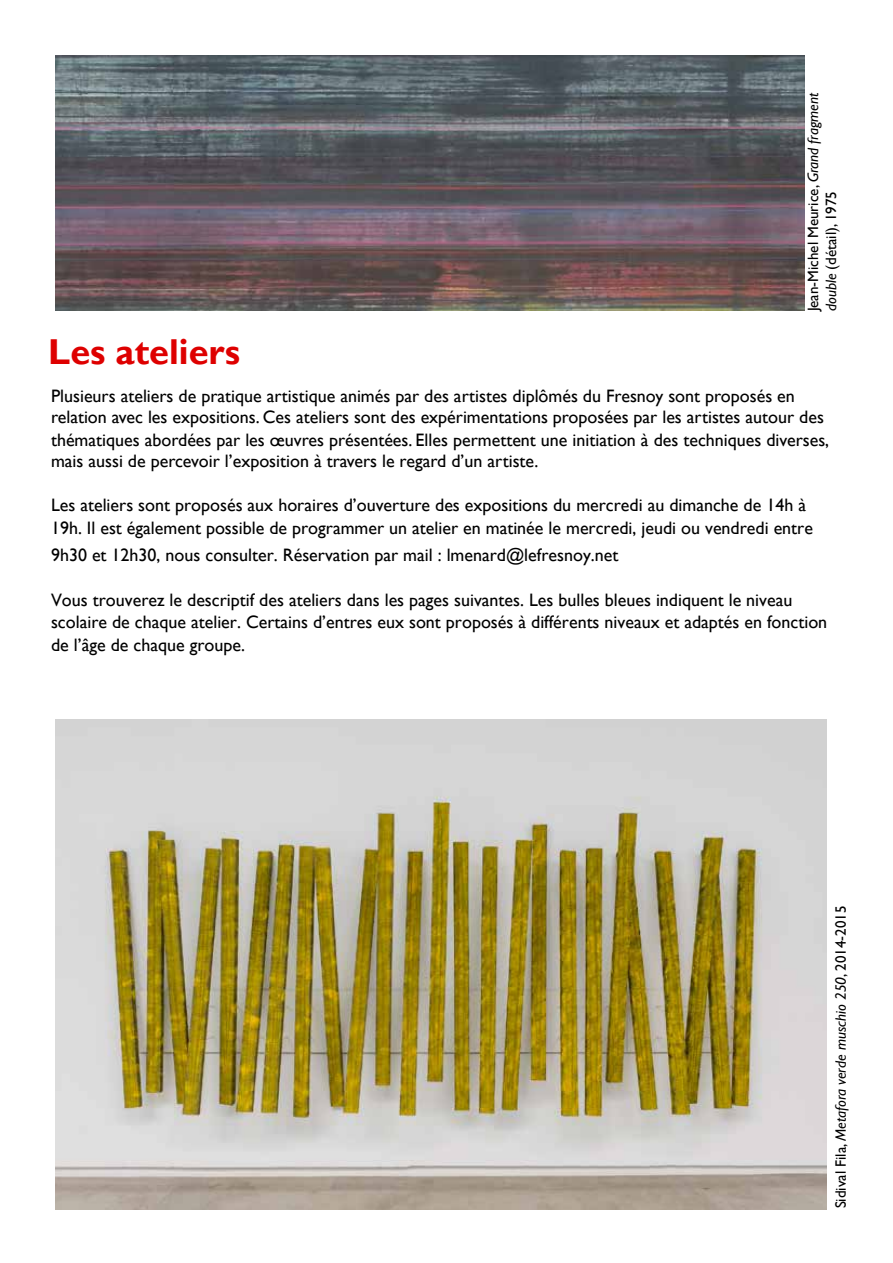
<style>
.page{position:relative;width:893px;height:1263px;background:#fff}
.page>*{position:absolute;margin:0;border:0;box-sizing:border-box;transform-origin:0 0}
.t1{font:700 36px "Gill Sans";color:#de0000}
.t2{font:18px/21.9px "Gill Sans";color:#000}
.t3{font:15px/18px "Gill Sans";color:#000}
.t4{font:italic 15px "Gill Sans";color:#000}
.s1{font-style:italic}
.s2{font-style:normal}
</style>
<div class="page">
<img style="left:55px;top:719px;width:772px;height:491px">
<img style="left:55px;top:55px;width:750px;height:255px">
<h1 class="t1" style="left:48px;top:330px;width:193px">Les ateliers</h1>
<p class="t3" style="left:804px;top:311px;width:220px;rotate:-90deg">Jean-Michel Meurice, <span class="s1">Grand fragment double</span> (détail), 1975</p>
<p class="t2" style="left:51px;top:385px;width:780px">Plusieurs ateliers de pratique artistique animés par des artistes diplômés du Fresnoy sont proposés en relation avec les expositions. Ces ateliers sont des expérimentations proposées par les artistes autour des thématiques abordées par les œuvres présentées. Elles permettent une initiation à des techniques diverses, mais aussi de percevoir l’exposition à travers le regard d’un artiste.</p>
<p class="t2" style="left:51px;top:494px;width:763px;line-height:22.5px">Les ateliers sont proposés aux horaires d’ouverture des expositions du mercredi au dimanche de 14h à<br>19h. Il est également possible de programmer un atelier en matinée le mercredi, jeudi ou vendredi entre</p>
<p class="t2" style="left:51px;top:544px;width:569px">9h30 et 12h30, nous consulter. Réservation par mail : lmenard@lefresnoy.net</p>
<p class="t2" style="left:51px;top:589px;width:778px;line-height:22.5px">Vous trouverez le descriptif des ateliers dans les pages suivantes. Les bulles bleues indiquent le niveau scolaire de chaque atelier. Certains d’entres eux sont proposés à différents niveaux et adaptés en fonction de l’âge de chaque groupe.</p>
<p class="t4" style="left:832px;top:1208px;width:304px;rotate:-90deg"><span class="s2">Sidival Fila,</span> Metafora verde muschio 250<span class="s2">, 2014-2015</span></p>
</div>
